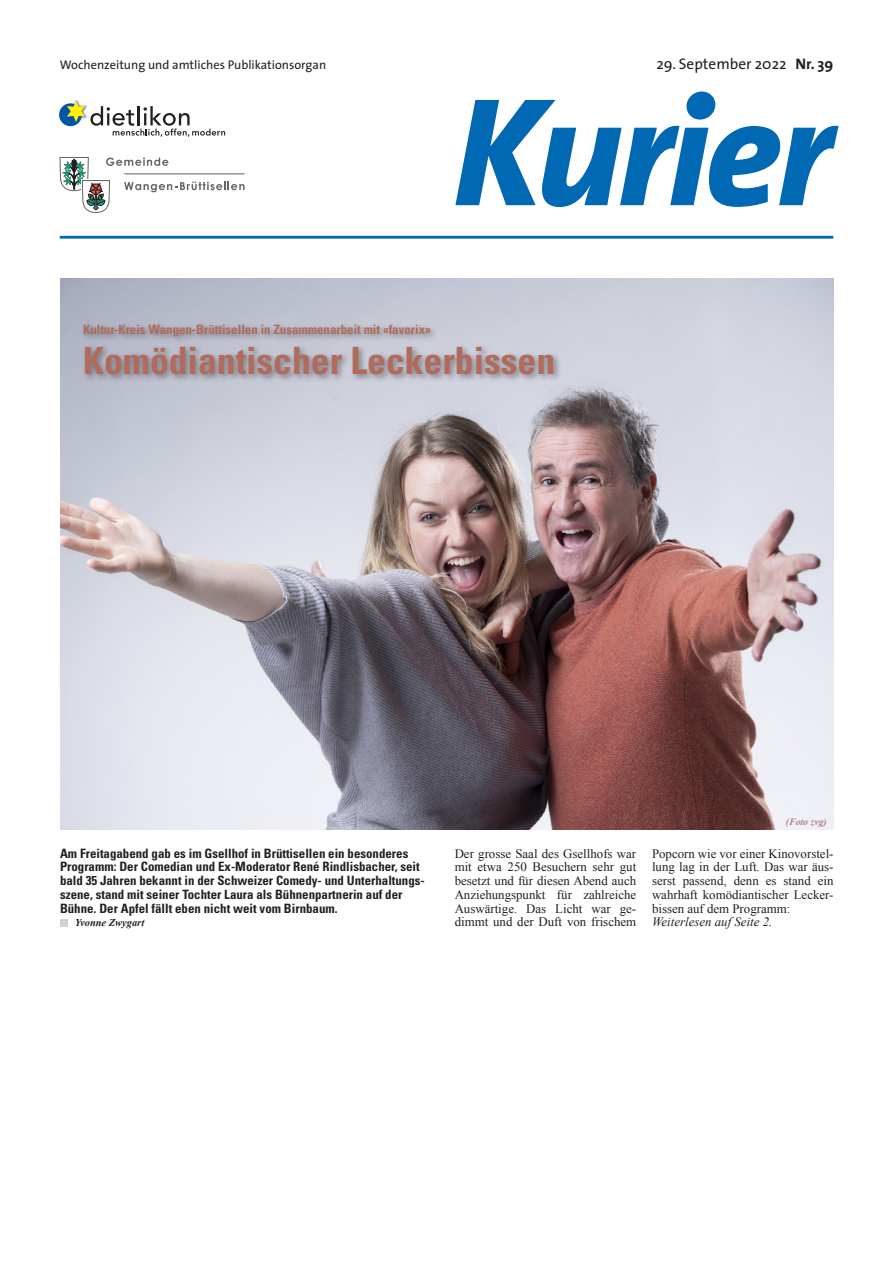
<style>
.page{position:relative;width:893px;height:1263px;background:#fff}
.page>*{position:absolute;margin:0;border:0;box-sizing:border-box;transform-origin:0 0}
.t1{font:700 condensed 37.65px "Univers";color:#b06b5c}
.t2{font:15.3px "The Sans";color:#231f20}
.t3{font:12.9px/13.8px "Times New Roman";color:#231f20;text-align:justify}
.t4{font:700 condensed 12.9px/13.8px "Univers";color:#231f20}
.t5{font:700 condensed 12.9px "Univers";color:#b06b5c}
.t6{font:12.6px "The Sans";color:#231f20}
.t7{font:italic 700 10.5px "Times New Roman";color:#231f20}
.t8{font:italic 700 9.75px "Times New Roman";color:#a88088}
.s1{font-weight:700}
.s2{font-style:italic}
</style>
<div class="page">
<hr style="left:60px;top:236px;width:773px;height:3px;background:#0168b3">
<svg style="left:455px;top:92px;width:383px;height:115px"></svg>
<img style="left:60px;top:279px;width:773px;height:551px">
<div style="left:60px;top:919px;width:7px;height:7px;background:#d1d2d4"></div>
<div style="left:81px;top:321px;width:481px;height:62px;background:#231f20;opacity:.45"></div>
<div style="left:59px;top:103px;width:23px;height:23px;background:#0154a6;border-radius:50%"></div>
<svg style="left:67px;top:101px;width:158px;height:36px"></svg>
<hr style="left:124px;top:174px;width:121px;height:1px;background:#636366">
<svg style="left:59px;top:157px;width:185px;height:56px"></svg>
<p class="t6" style="left:60px;top:54px;width:268px">Wochenzeitung und amtliches Publikationsorgan</p>
<p class="t5" style="left:83px;top:321px;width:349px">Kultur-Kreis Wangen-Brüttisellen in Zusammenarbeit mit «favorix»</p>
<p class="t1" style="left:83px;top:337px;width:473px">Komödiantischer Leckerbissen</p>
<p class="t2" style="left:656px;top:51px;width:178px">29. September 2022 <span class="s1">Nr. 39</span></p>
<p class="t8" style="left:786px;top:814px;width:42px">(Foto zvg)</p>
<p class="t4" style="left:60px;top:846px;width:366px">Am Freitagabend gab es im Gsellhof in Brüttisellen ein besonderes Programm: Der Comedian und Ex-Moderator René Rindlisbacher, seit bald 35 Jahren bekannt in der Schweizer Comedy- und Unterhaltungs&shy;szene, stand mit seiner Tochter Laura als Bühnenpartnerin auf der Bühne. Der Apfel fällt eben nicht weit vom Birnbaum.</p>
<p class="t7" style="left:75px;top:916px;width:71px">Yvonne Zwygart</p>
<p class="t3" style="left:455px;top:846px;width:183px">Der grosse Saal des Gsellhofs war mit etwa 250 Besuchern sehr gut besetzt und für diesen Abend auch Anziehungspunkt für zahlreiche Auswärtige. Das Licht war ge&shy;dimmt und der Duft von frischem</p>
<p class="t3" style="left:652px;top:846px;width:183px;text-align:left">Popcorn wie vor einer Kinovorstel&shy;lung lag in der Luft. Das war äus&shy;serst passend, denn es stand ein wahrhaft komödiantischer Lecker&shy;bissen auf dem Programm:<br><span class="s2">Weiterlesen auf Seite 2.</span></p>
</div>
